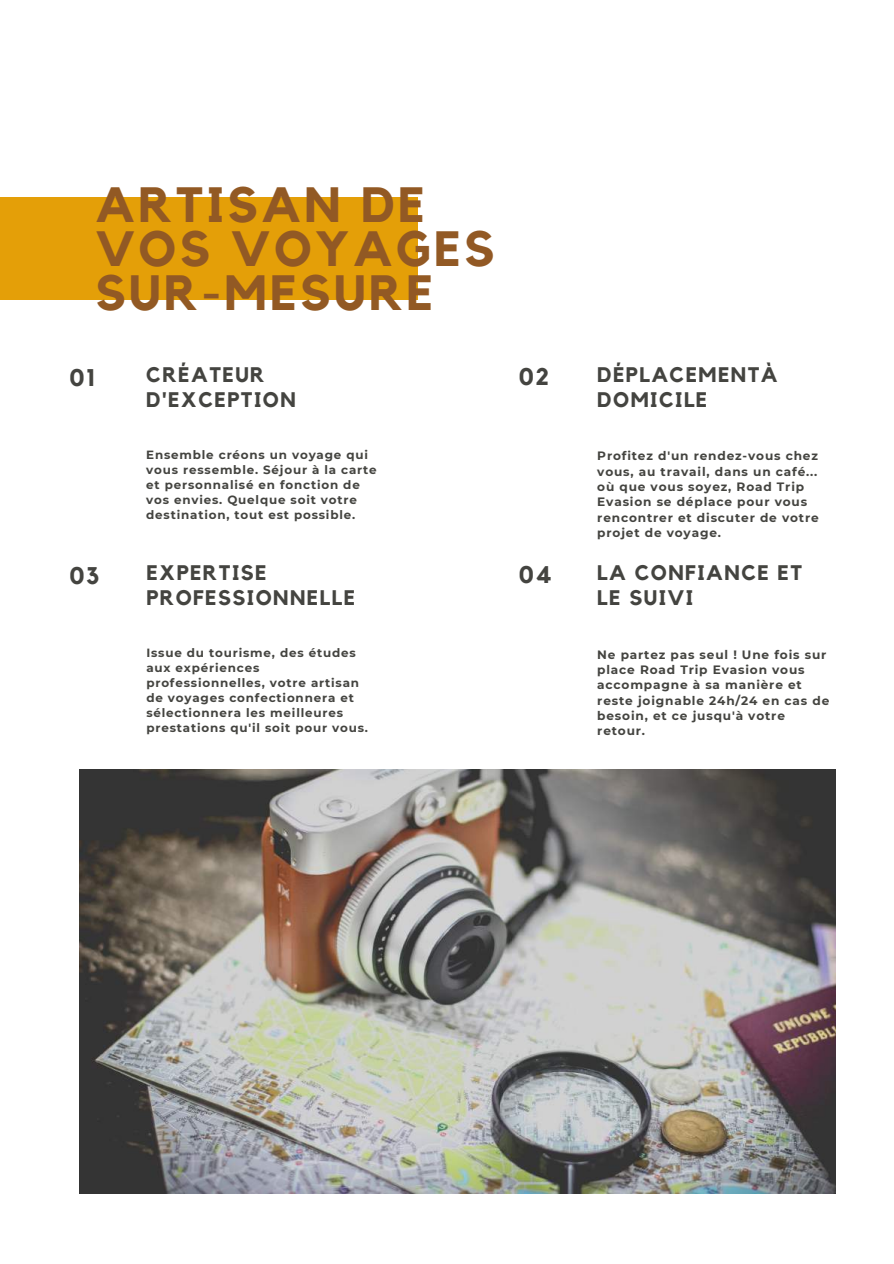
<style>
.page{position:relative;width:894px;height:1264px;background:#fff}
.page>*{position:absolute;margin:0;border:0;box-sizing:border-box;transform-origin:0 0}
.t1{font:700 49.35px/44px "Kollektif";letter-spacing:.07em;color:#925924}
.t2{font:700 24px "Kollektif";letter-spacing:.07em;color:#444440}
.t3{font:700 21px/24.8px "Kollektif";letter-spacing:.07em;color:#444440}
.t4{font:700 12.15px/15.3px "Montserrat";letter-spacing:.07em;color:#444440}
.t5{font:700 11.85px/15px "Montserrat";letter-spacing:.07em;color:#444440}
</style>
<div class="page">
<div style="left:0;top:198px;width:417px;height:101px;background:#e49f08"></div>
<img style="left:79px;top:769px;width:756px;height:424px">
<h1 class="t1" style="left:95px;top:184px;width:400px">ARTISAN DE<br>VOS VOYAGES<br>SUR-MESURE</h1>
<h2 class="t2" style="left:69px;top:366px;width:27px">01</h2>
<h3 class="t3" style="left:146px;top:363px;width:151px">CRÉATEUR<br>D'EXCEPTION</h3>
<p class="t5" style="left:146px;top:447px;width:232px">Ensemble créons un voyage qui vous ressemble. Séjour à la carte et personnalisé en fonction de vos envies. Quelque soit votre destination, tout est possible.</p>
<h2 class="t2" style="left:69px;top:564px;width:31px">03</h2>
<h3 class="t3" style="left:146px;top:561px;width:210px">EXPERTISE<br>PROFESSIONNELLE</h3>
<p class="t5" style="left:146px;top:645px;width:223px">Issue du tourisme, des études aux expériences professionnelles, votre artisan de voyages confectionnera et sélectionnera les meilleures prestations qu'il soit pour vous.</p>
<h2 class="t2" style="left:518px;top:365px;width:32px">02</h2>
<h3 class="t3" style="left:597px;top:363px;width:182px;line-height:25.2px">DÉPLACEMENTÀ<br>DOMICILE</h3>
<p class="t4" style="left:597px;top:448px;width:223px">Profitez d'un rendez-vous chez vous, au travail, dans un café... où que vous soyez, Road Trip<br>Evasion se déplace pour vous rencontrer et discuter de votre projet de voyage.</p>
<h2 class="t2" style="left:518px;top:563px;width:35px">04</h2>
<h3 class="t3" style="left:597px;top:561px;width:206px;line-height:25.2px">LA CONFIANCE ET<br>LE SUIVI</h3>
<p class="t4" style="left:597px;top:646px;width:233px">Ne partez pas seul ! Une fois sur place Road Trip Evasion vous accompagne à sa manière et reste joignable 24h/24 en cas de besoin, et ce jusqu'à votre retour.</p>
</div>
